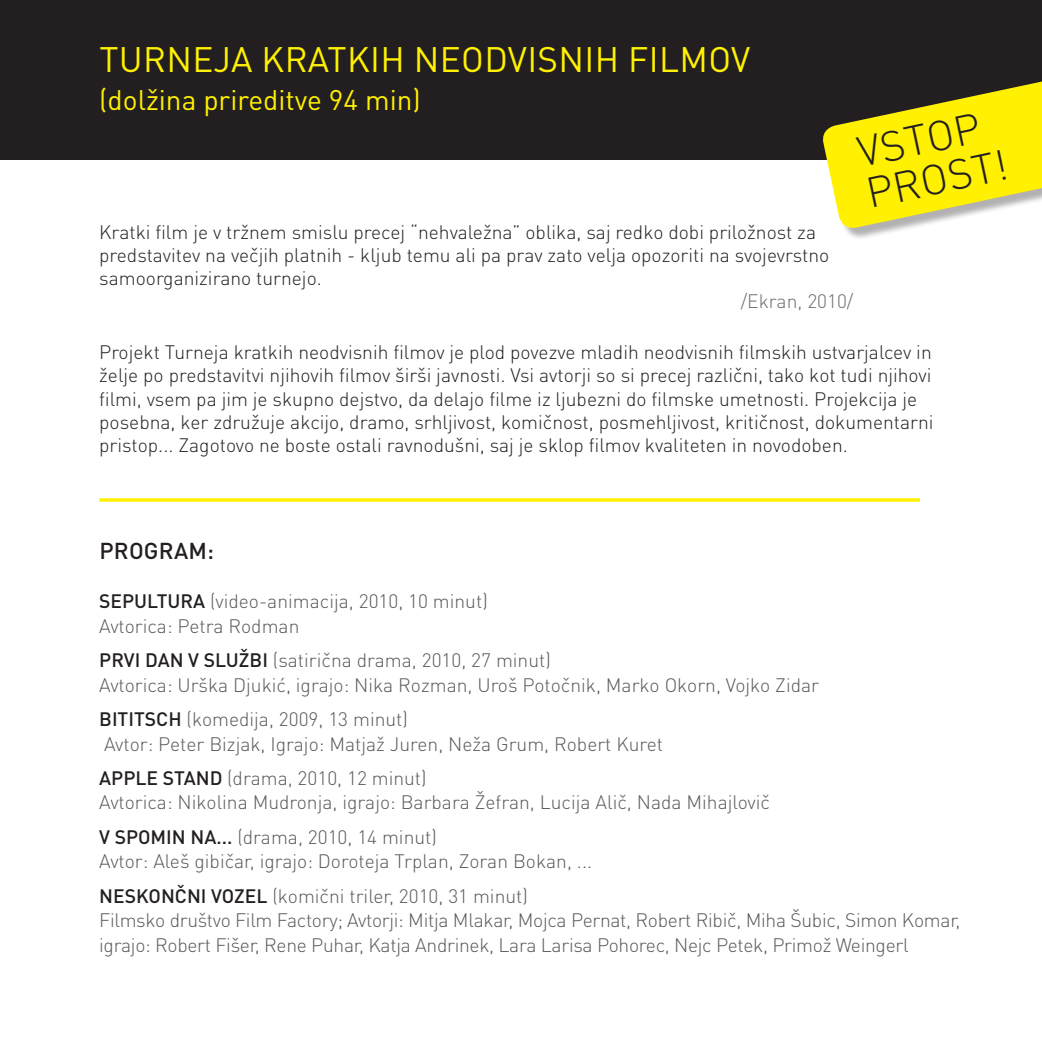
<style>
.page{position:relative;width:1042px;height:1042px;background:#fff}
.page>*{position:absolute;margin:0;border:0;box-sizing:border-box;transform-origin:0 0}
.t1{font:300 42px/42px "DIN Pro";color:#231f20}
.t2{font:35px "DIN Pro";letter-spacing:.01em;color:#fff101}
.t3{font:28px "DIN Pro";color:#fff101}
.t4{font:500 22.75px "DIN Pro";letter-spacing:.01em;color:#231f20}
.t5{font:300 19.25px/24.5px "DIN Pro";color:#57585a}
.t6{font:300 19.25px/23.1px "DIN Pro";color:#231f20}
.t7{font:300 19.25px "DIN Pro";color:#6c6d70}
.s1{font-weight:500;color:#231f20}
</style>
<div class="page">
<div style="left:0;top:0;width:1042px;height:159px;background:#231f20"></div>
<svg style="left:99px;top:498px;width:821px;height:4px;background:#fff220"></svg>
<div style="left:825px;top:59px;width:217px;height:181px;background:#231f20;opacity:.35"></div>
<svg style="left:820px;top:59px;width:222px;height:172px"></svg>
<h2 class="t2" style="left:99px;top:35px;width:652px">TURNEJA KRATKIH NEODVISNIH FILMOV</h2>
<h3 class="t3" style="left:99px;top:81px;width:323px">(DOLŽINA PRIREDITVE 94 MIN)</h3>
<h1 class="t1" style="left:853px;top:130px;width:145px;rotate:-12deg">vstop prost!</h1>
<p class="t6" style="left:99px;top:219px;width:731px">Kratki film je v tržnem smislu precej “nehvaležna” oblika, saj redko dobi priložnost za predstavitev na večjih platnih - kljub temu ali pa prav zato velja opozoriti na svojevrstno samoorganizirano turnejo.</p>
<p class="t7" style="left:741px;top:288px;width:114px">/Ekran, 2010/</p>
<p class="t6" style="left:99px;top:340px;width:836px">Projekt Turneja kratkih neodvisnih filmov je plod povezve mladih neodvisnih filmskih ustvarjalcev in želje po predstavitvi njihovih filmov širši javnosti. Vsi avtorji so si precej različni, tako kot tudi njihovi filmi, vsem pa jim je skupno dejstvo, da delajo filme iz ljubezni do filmske umetnosti. Projekcija je posebna, ker združuje akcijo, dramo, srhljivost, komičnost, posmehljivost, kritičnost, dokumentarni pristop... Zagotovo ne boste ostali ravnodušni, saj je sklop filmov kvaliteten in novodoben.</p>
<p class="t4" style="left:99px;top:535px;width:116px">PROGRAM:</p>
<p class="t5" style="left:99px;top:588px;width:390px"><span class="s1">SEPULTURA</span> (video-animacija, 2010, 10 minut)<br>Avtorica: Petra Rodman</p>
<p class="t5" style="left:99px;top:647px;width:721px"><span class="s1">PRVI DAN V SLUŽBI</span> (satirična drama, 2010, 27 minut)<br>Avtorica: U rška Djukić, igrajo: N ika Rozman, U roš Potočnik, Marko Okorn, Vojko Zidar</p>
<p class="t5" style="left:99px;top:706px;width:565px"><span class="s1">BITITSCH</span> (komedija, 2009, 13 minut)<br>Avtor: Peter Bizjak, I grajo: Matjaž Juren, N eža Grum, Robert Kuret</p>
<p class="t5" style="left:99px;top:765px;width:672px"><span class="s1">APPLE STAND</span> (drama, 2010, 12 minut)<br>Avtorica: N ikolina M udronja, igrajo: Barbara Žefran, Lucija Alič, Nada M ihajlovič</p>
<p class="t5" style="left:99px;top:824px;width:494px"><span class="s1">V SPOMIN NA...</span> (drama, 2010, 14 minut)<br>Avtor: Aleš gibičar, igrajo: Doroteja Trplan, Zoran Bokan, ...</p>
<p class="t5" style="left:99px;top:883px;width:863px"><span class="s1">NESKONČNI VOZEL</span> (komični triler, 2010, 31 minut)<br>Filmsko društvo Film Factory; Avtorji: M itja M lakar, M ojca Pernat, Robert Ribič, M iha Šubic, Simon Komar, igrajo: Robert Fišer, Rene Puhar, Katja Andrinek, Lara Larisa Pohorec, N ejc Petek, Primož Weingerl</p>
</div>
